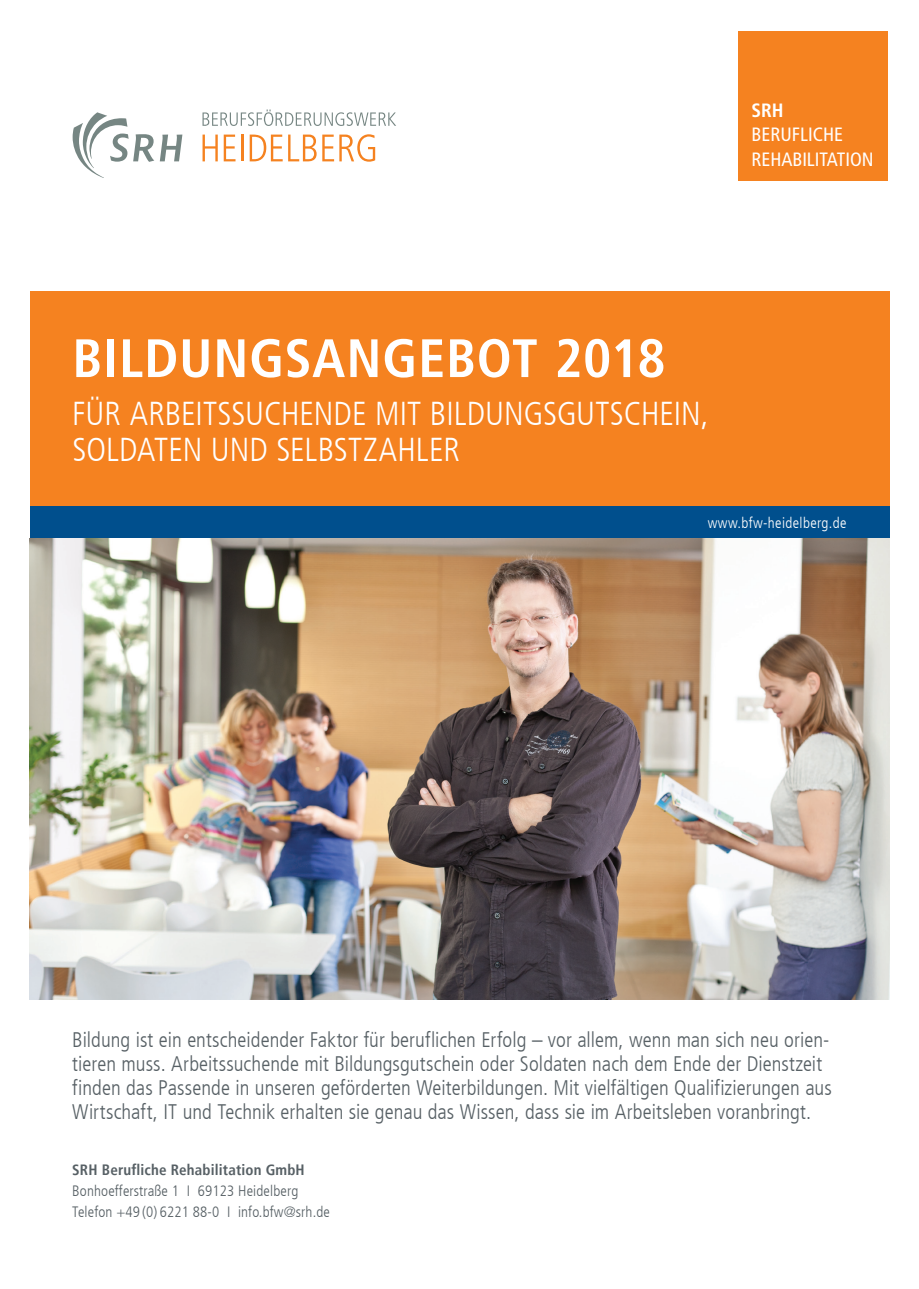
<style>
.page{position:relative;width:919px;height:1289px;background:#fff}
.page>*{position:absolute;margin:0;border:0;box-sizing:border-box;transform-origin:0 0}
.t1{font:700 condensed 54px "Frutiger LT";letter-spacing:.015em;color:#fff}
.t2{font:300 condensed 33px "Frutiger LT";color:#fff}
.t3{font:300 condensed 21px/24px "Frutiger LT";color:#576065}
.t4{font:condensed 19.2px/24.6px "Frutiger LT Std";color:#fff}
.t5{font:700 condensed 19.2px "Frutiger LT Std";color:#fff}
.t6{font:300 condensed 15px/21px "Frutiger LT";letter-spacing:.01em;color:#576065}
.t7{font:700 condensed 15px "Frutiger LT";letter-spacing:.01em;color:#576065}
.t8{font:300 condensed 15px "Frutiger LT";letter-spacing:.025em;color:#fff}
</style>
<div class="page">
<div style="left:30px;top:291px;width:859px;height:215px;background:#f58220"></div>
<div style="left:30px;top:506px;width:859px;height:32px;background:#004f8d"></div>
<svg style="left:160px;top:134px;width:22px;height:27px"></svg>
<svg style="left:73px;top:112px;width:81px;height:66px"></svg>
<svg style="left:202px;top:135px;width:16px;height:26px"></svg>
<svg style="left:224px;top:135px;width:11px;height:26px"></svg>
<hr style="left:241px;top:135px;width:2px;height:26px;background:#f58220">
<svg style="left:250px;top:135px;width:66px;height:26px"></svg>
<svg style="left:322px;top:134px;width:53px;height:28px"></svg>
<svg style="left:202px;top:109px;width:194px;height:17px"></svg>
<img style="left:30px;top:538px;width:859px;height:461px">
<div style="left:738px;top:31px;width:150px;height:149px;background:#f58220"></div>
<p class="t5" style="left:751px;top:99px;width:34px">SRH</p>
<p class="t4" style="left:751px;top:122px;width:124px">BERUFLICHE<br>REHABILITATION</p>
<h1 class="t1" style="left:72px;top:326px;width:594px">bildungsangebot 2018</h1>
<h2 class="t2" style="left:72px;top:395px;width:107px">für Arbeitss</h2>
<h2 class="t2" style="left:245px;top:395px;width:465px">uchende mit Bi ldungsgutschei n,</h2>
<h2 class="t2" style="left:72px;top:431px;width:63px">Soldate</h2>
<h2 class="t2" style="left:183px;top:431px;width:278px">n und Selbstzahler</h2>
<p class="t8" style="left:707px;top:514px;width:140px">www.bfw-heidelberg.de</p>
<p class="t3" style="left:72px;top:1028px;width:760px">Bildung ist ein entscheidender Faktor für beruflichen Erfolg – vor allem, wenn man sich neu orien&shy;tieren muss. Arbeitssuchende mit Bildungsgutschein oder Soldaten nach dem Ende der Dienstzeit finden das Passende in unseren geförderten Weiterbildungen. Mit vielfältigen Qualifizierungen aus Wirtschaft, IT und Technik erhalten sie genau das Wissen, dass sie im Arbeitsleben voranbringt.</p>
<p class="t7" style="left:72px;top:1160px;width:234px">SRH Berufliche Rehabilitation GmbH</p>
<p class="t6" style="left:72px;top:1180px;width:259px">Bonhoefferstraße 1 I 69123 Heidelberg<br>Telefon +49 (0) 6221 88-0 I info.bfw@srh.de</p>
</div>
